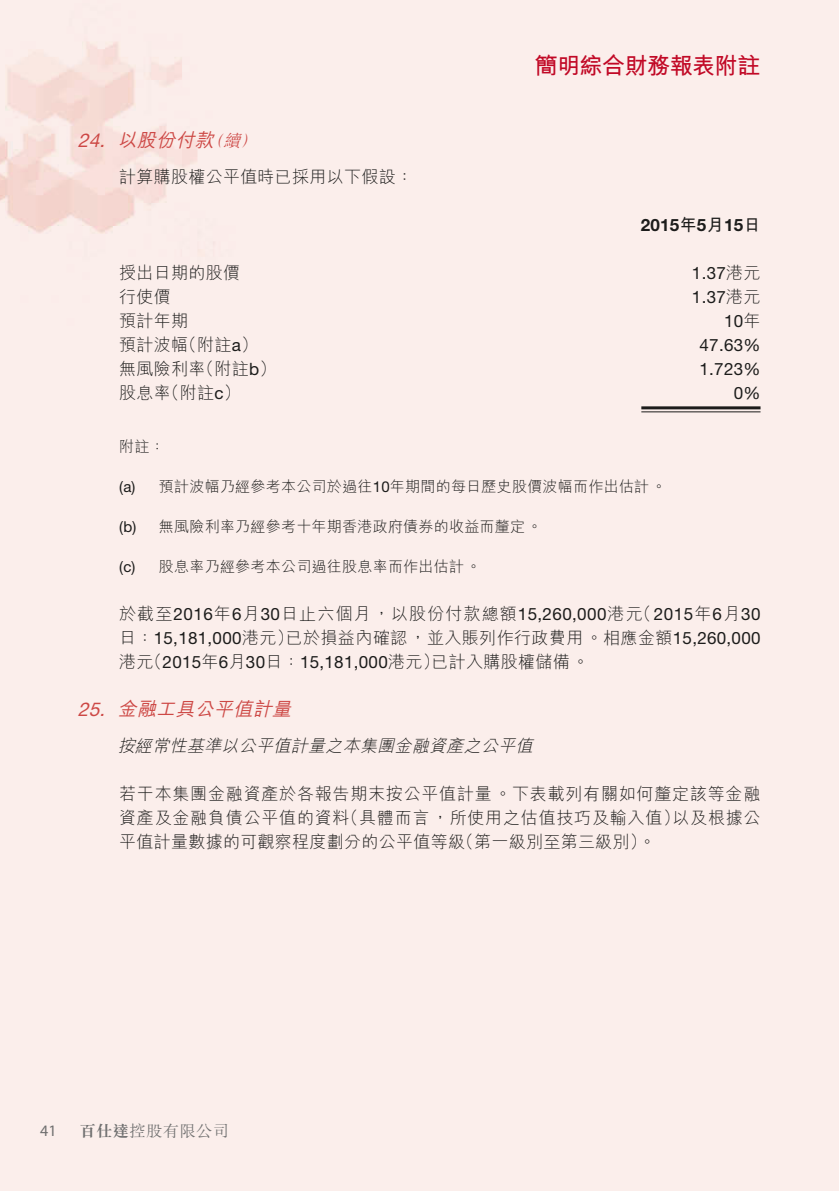
<style>
.page{position:relative;width:840px;height:1191px;background:#fff}
.page>*{position:absolute;margin:0;border:0;box-sizing:border-box;transform-origin:0 0}
.t1{font:700 23px "M Hei HK";letter-spacing:-.025em;color:#c10926}
.t2{font:italic 500 19px "M Hei HK";color:#cd4845}
.t3{font:300 17px/24px "M Hei HK";letter-spacing:.025em;color:#1c1c1b}
.t4{font:17px "Helvetica Neue LT Std";letter-spacing:.015em;color:#1c1c1b}
.t5{font:300 17px/24px "M Hei HK";letter-spacing:.045em;color:#1c1c1b;text-align:right}
.t6{font:italic 300 17px "M Hei HK";color:#1c1c1b}
.t7{font:700 17px "Helvetica Neue LT Std";letter-spacing:.015em;color:#1c1c1b}
.t8{font:italic 300 17px "M Sung HK";color:#cd4845}
.t9{font:300 16px "M Sung HK";letter-spacing:.02em;color:#6f6f6f}
.t10{font:16px "Myriad Pro";color:#6f6f6f}
.t11{font:300 15px "M Hei HK";letter-spacing:.015em;color:#1c1c1b}
.t12{font:15px "Helvetica Neue LT Std";color:#1c1c1b}
.s1{font-family:"Helvetica Neue LT Std";font-weight:400}
.s2{font-family:"M Hei HK"}
.s3{font-family:"M Hei HK";font-weight:300}
.s4{font-weight:700}
</style>
<div class="page">
<div style="left:0;top:0;width:838px;height:1191px;background:#fbeeeb"></div>
<hr style="left:641px;top:406px;width:119px;height:3px;background:#1c1c1b">
<hr style="left:641px;top:411px;width:119px;height:1px;background:#1c1c1b">
<p class="t2" style="left:78px;top:127px;width:143px"><span class="s1">24.</span> 以股份付款</p>
<p class="t3" style="left:119px;top:164px;width:295px">計算購股權公平值時已採用以下假設：</p>
<p class="t8" style="left:223px;top:129px;width:24px">續</p>
<p class="t8" style="left:206px;top:129px;width:24px">（</p>
<p class="t8" style="left:240px;top:129px;width:24px">(</p>
<p class="t3" style="left:119px;top:260px;width:122px">授出日期的股價</p>
<p class="t3" style="left:119px;top:284px;width:53px">行使價</p>
<p class="t3" style="left:119px;top:308px;width:70px">預計年期</p>
<p class="t3" style="left:180px;top:332px;width:80px">（附註<span class="s1">a</span>(</p>
<p class="t3" style="left:119px;top:332px;width:70px">預計波幅</p>
<p class="t3" style="left:197px;top:356px;width:81px">（附註<span class="s1">b</span>(</p>
<p class="t3" style="left:119px;top:356px;width:88px">無風險利率</p>
<h1 class="t1" style="left:534px;top:49px;width:227px">簡明綜合財務報表附註</h1>
<p class="t7" style="left:640px;top:214px;width:121px">2015<span class="s2">年月</span>5 15<span class="s2">日</span></p>
<p class="t4" style="left:691px;top:263px;width:70px">1.37<span class="s3">港元</span></p>
<p class="t4" style="left:691px;top:287px;width:70px">1.37<span class="s3">港元</span></p>
<p class="t4" style="left:723px;top:311px;width:38px">10<span class="s3">年</span></p>
<p class="t4" style="left:699px;top:335px;width:62px">47.63%</p>
<p class="t4" style="left:699px;top:359px;width:62px">1.723%</p>
<p class="t3" style="left:162px;top:380px;width:80px">（附註<span class="s1">c</span>(</p>
<p class="t3" style="left:119px;top:380px;width:53px">股息率</p>
<p class="t11" style="left:119px;top:436px;width:47px">附註：</p>
<p class="t11" style="left:159px;top:476px;width:508px">預計波幅乃經參考本公司於過往<span class="s1">10</span>年期間的每日歷史股價波幅而作出估計。</p>
<p class="t12" style="left:119px;top:478px;width:18px">a( )</p>
<p class="t12" style="left:119px;top:518px;width:19px">b( )</p>
<p class="t12" style="left:119px;top:558px;width:18px">c( )</p>
<p class="t11" style="left:159px;top:516px;width:384px">無風險利率乃經參考十年期香港政府債券的收益而釐定。</p>
<p class="t11" style="left:159px;top:556px;width:323px">股息率乃經參考本公司過往股息率而作出估計。</p>
<p class="t4" style="left:733px;top:383px;width:28px">0%</p>
<p class="t3" style="left:285px;top:601px;width:476px;text-indent:-166px">於截至<span class="s1">2016</span>年<span class="s1">6</span>月<span class="s1">30</span>日止六個月，以股份付款總額<span class="s1">15,260,000</span>港元<br>已於損益內確認，並入賬列作行政費用。相應金額<span class="s1">15,260,000</span></p>
<p class="t4" style="left:634px;top:604px;width:127px"><span class="s3">（</span>2015<span class="s3">年</span>6<span class="s3">月</span>30</p>
<p class="t4" style="left:119px;top:628px;width:176px"><span class="s3">日：</span>15,181,000<span class="s3">港元）</span></p>
<p class="t4" style="left:145px;top:652px;width:296px"><span class="s3">（</span>2015<span class="s3">年月</span>6 30<span class="s3">日：</span>15,181,000<span class="s3">港元）</span></p>
<p class="t3" style="left:431px;top:649px;width:159px">已計入購股權儲備。</p>
<p class="t3" style="left:119px;top:649px;width:36px">港元</p>
<p class="t2" style="left:78px;top:695px;width:220px"><span class="s1">25.</span> 金融工具公平值計量</p>
<p class="t6" style="left:118px;top:733px;width:421px">按經常性基準以公平值計量之本集團金融資產之公平值</p>
<p class="t5" style="left:119px;top:780px;width:642px">若干本集團金融資產於各報告期末按公平值計量。下表載列有關如何釐定該等金融以及根據公</p>
<p class="t5" style="left:341px;top:804px;width:340px">（具體而言，所使用之估值技巧及輸入值）</p>
<p class="t5" style="left:119px;top:804px;width:232px">資產及金融負債公平值的資料</p>
<p class="t3" style="left:456px;top:828px;width:200px">（第一級別至第三級別。(</p>
<p class="t3" style="left:119px;top:828px;width:347px">平值計量數據的可觀察程度劃分的公平值等級</p>
<p class="t10" style="left:40px;top:1121px;width:18px">41</p>
<p class="t9" style="left:79px;top:1120px;width:151px"><span class="s4">百仕達</span>控股有限公司</p>
</div>
